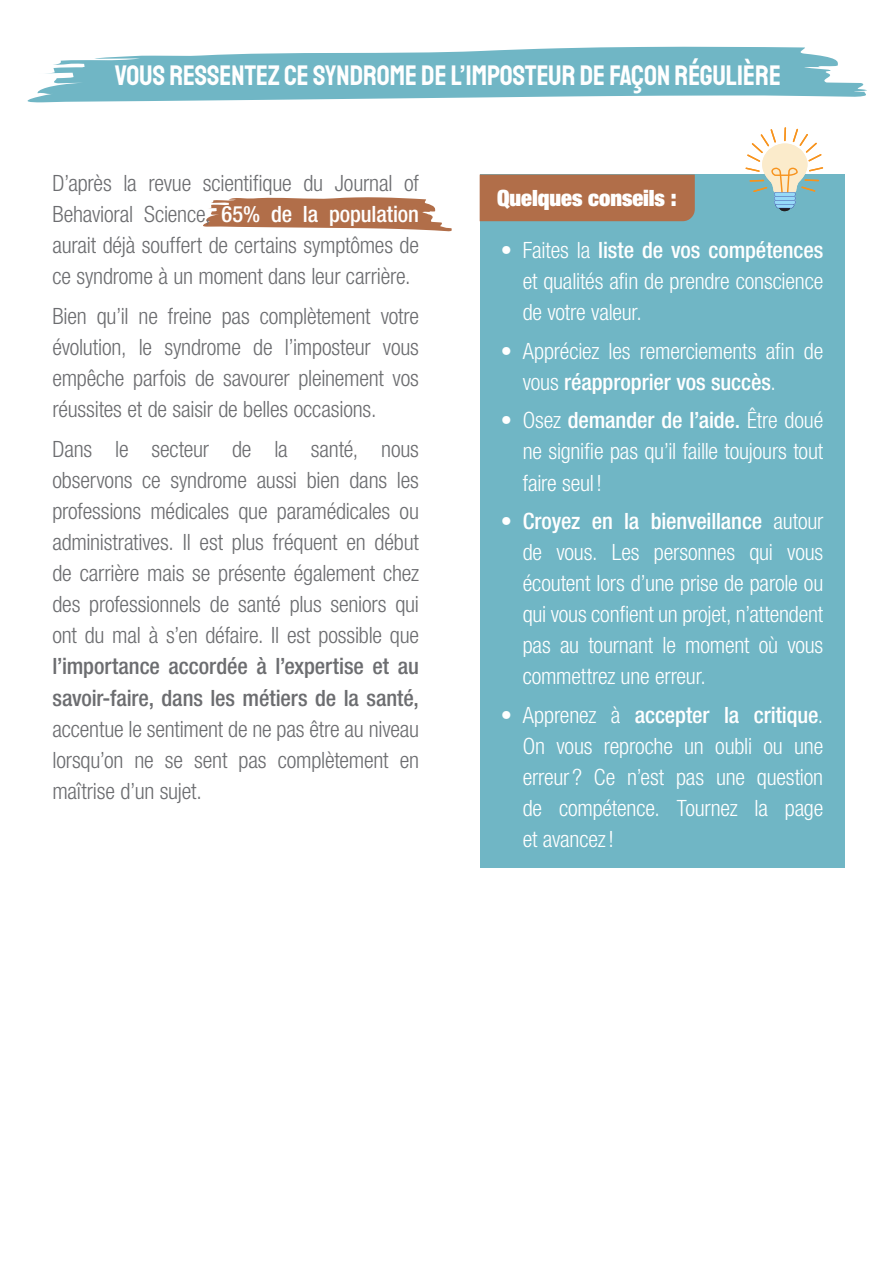
<style>
.page{position:relative;width:893px;height:1263px;background:#fff}
.page>*{position:absolute;margin:0;border:0;box-sizing:border-box;transform-origin:0 0}
.t1{font:28.5px "Staatliches";color:#fff}
.t2{font:300 condensed 22.5px/31px "Helvetica Neue LT Pro";letter-spacing:-.01em;color:#6c6d70;text-align:justify}
.t3{font:300 condensed 22.5px/31px "Helvetica Neue LT Pro";letter-spacing:-.01em;color:#fff;text-align:justify}
.t4{font:500 condensed 22.5px/31px "Helvetica Neue LT Pro";letter-spacing:-.005em;color:#6c6d70}
.t5{font:900 condensed 22.5px "Helvetica Neue LT Pro";color:#fff}
.s1{font-weight:500;color:#fff}
.s2{font-weight:500}
</style>
<div class="page">
<svg style="left:203px;top:197px;width:249px;height:34px"></svg>
<svg style="left:27px;top:47px;width:840px;height:55px;fill:#70b6c5"></svg>
<div style="left:480px;top:175px;width:364px;height:693px;background:#70b6c5"></div>
<div style="left:480px;top:175px;width:215px;height:46px;background:#b16e49"></div>
<hr style="left:774px;top:192px;width:21px;height:4px;background:#76a6d7">
<svg style="left:774px;top:192px;width:21px;height:4px"></svg>
<svg style="left:774px;top:196px;width:21px;height:4px"></svg>
<svg style="left:774px;top:200px;width:21px;height:4px"></svg>
<svg style="left:775px;top:204px;width:20px;height:7px"></svg>
<svg style="left:745px;top:127px;width:78px;height:66px"></svg>
<p class="t1" style="left:115px;top:57px;width:668px">VOUS RESSENTEZ CE SYNDROME DE L’IMPOSTEUR DE FAÇON RÉGULIÈRE</p>
<p class="t2" style="left:52px;top:167px;width:368px">D’après la revue scientifique du Journal of Behavioral Science, <span class="s1">65% de la population </span>aurait déjà souffert de certains symptômes de ce syndrome à un moment dans leur carrière.</p>
<p class="t2" style="left:52px;top:300px;width:368px">Bien qu’il ne freine pas complètement votre évolution, le syndrome de l’imposteur vous empêche parfois de savourer pleinement vos réussites et de saisir de belles occasions.</p>
<p class="t2" style="left:52px;top:433px;width:368px">Dans le secteur de la santé, nous observons ce syndrome aussi bien dans les professions médicales que paramédicales ou administratives. Il est plus fréquent en début de carrière mais se présente également chez des professionnels de santé plus seniors qui ont du mal à s’en défaire. Il est possible que</p>
<p class="t4" style="left:52px;top:651px;width:368px">l’importance accordée à l’expertise et au savoir-faire, dans les métiers de la santé,</p>
<p class="t2" style="left:52px;top:713px;width:368px">accentue le sentiment de ne pas être au niveau lorsqu’on ne se sent pas complètement en maîtrise d’un sujet.</p>
<p class="t5" style="left:497px;top:183px;width:181px">Quelques conseils :</p>
<p class="t3" style="left:523px;top:234px;width:302px;text-indent:-22px">• Faites la <span class="s2">liste de vos compétences </span>et qualités afin de prendre conscience de votre valeur.</p>
<p class="t3" style="left:523px;top:335px;width:302px;text-indent:-22px">• Appréciez les remerciements afin de vous <span class="s2">réapproprier vos succès</span>.</p>
<p class="t3" style="left:523px;top:405px;width:302px;text-indent:-22px">• Osez <span class="s2">demander de l’aide.</span> Être doué ne signifie pas qu’il faille toujours tout faire seul !</p>
<p class="t3" style="left:523px;top:505px;width:302px;text-indent:-22px">• <span class="s2">Croyez en la bienveillance</span> autour de vous. Les personnes qui vous écoutent lors d’une prise de parole ou qui vous confient un projet, n’attendent pas au tournant le moment où vous commettrez une erreur.</p>
<p class="t3" style="left:523px;top:699px;width:302px;text-indent:-22px">• Apprenez à <span class="s2">accepter la critique</span>.<br>On vous reproche un oubli ou une erreur ? Ce n’est pas une question de compétence. Tournez la page et avancez!</p>
</div>
